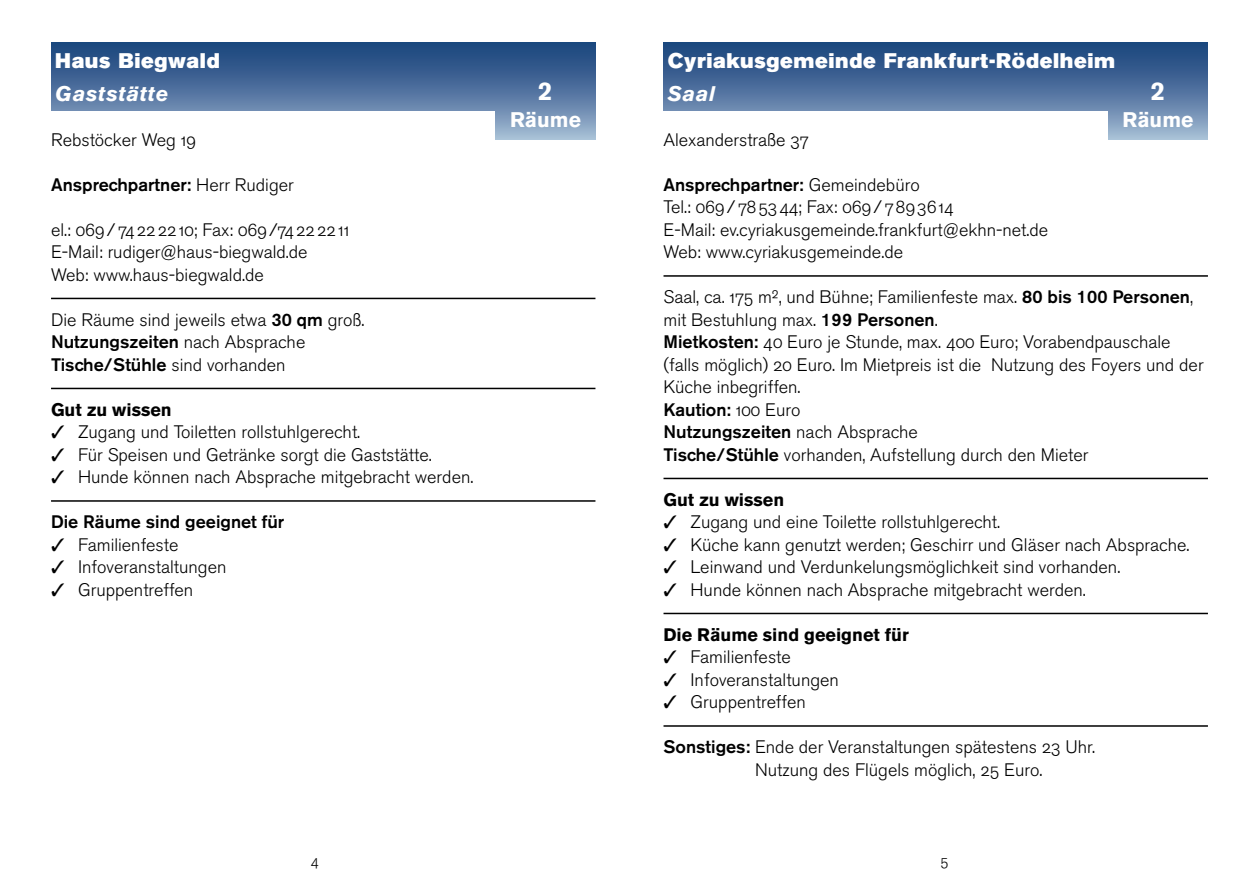
<style>
.page{position:relative;width:1259px;height:893px;background:#fff}
.page>*{position:absolute;margin:0;border:0;box-sizing:border-box;transform-origin:0 0}
.t1{font:700 25.5px "Akzidenz Grotesk BE";color:#fff}
.t2{font:21px "Akzidenz Grotesk BE Super";letter-spacing:.03em;color:#fff}
.t3{font:italic 700 21px "Akzidenz Grotesk BE";letter-spacing:.03em;color:#fff}
.t4{font:700 21px "Akzidenz Grotesk BE";color:#fff}
.t5{font:18px/22.5px "Akzidenz Grotesk BE Light Os F";color:#000}
.t6{font:500 18px/22.5px "Akzidenz Grotesk BE";color:#000}
.t7{font:700 18px "Akzidenz Grotesk BE";color:#000}
.t8{font:15px "Akzidenz Grotesk BE Light Os F";color:#000}
.s1{font-family:"Akzidenz Grotesk BE Light Os F";font-weight:400}
.s2{font-family:"Akzidenz Grotesk BE";font-weight:500}
</style>
<div class="page">
<hr style="left:51px;top:298px;width:544px;height:1px;background:#000">
<hr style="left:51px;top:388px;width:544px;height:1px;background:#000">
<hr style="left:51px;top:500px;width:544px;height:2px;background:#000">
<div style="left:51px;top:43px;width:544px;height:68px;background:linear-gradient(to bottom,#16427a,#6b87af)"></div>
<div style="left:495px;top:81px;width:100px;height:59px;background:linear-gradient(to bottom,#406294,#a7c0d6)"></div>
<hr style="left:663px;top:275px;width:545px;height:2px;background:#000">
<hr style="left:663px;top:478px;width:545px;height:1px;background:#000">
<hr style="left:663px;top:613px;width:545px;height:1px;background:#000">
<hr style="left:663px;top:725px;width:545px;height:2px;background:#000">
<div style="left:663px;top:43px;width:545px;height:68px;background:linear-gradient(to bottom,#16427a,#6b87af)"></div>
<div style="left:1108px;top:81px;width:100px;height:59px;background:linear-gradient(to bottom,#406294,#a7c0d6)"></div>
<p class="t2" style="left:55px;top:48px;width:166px">Haus Biegwald</p>
<p class="t3" style="left:55px;top:81px;width:115px">Gaststätte</p>
<h1 class="t1" style="left:538px;top:77px;width:16px">2</h1>
<p class="t4" style="left:510px;top:108px;width:72px">Räume</p>
<p class="t5" style="left:51px;top:129px;width:146px">Rebstöcker Weg 19</p>
<p class="t6" style="left:51px;top:173px;width:244px">Ansprechpartner: <span class="s1">Herr Rudiger</span></p>
<p class="t5" style="left:51px;top:219px;width:300px">el.: 069/74222210; Fax: 069/74222211<br>E-Mail: rudiger@haus-biegwald.de<br>Web: www.haus-biegwald.de</p>
<p class="t5" style="left:51px;top:309px;width:315px">Die Räume sind jeweils etwa <span class="s2">30 qm</span> groß.</p>
<p class="t6" style="left:51px;top:330px;width:256px">Nutzungszeiten <span class="s1">nach Absprache<br></span>Tische/Stühle <span class="s1">sind vorhanden</span></p>
<p class="t7" style="left:51px;top:399px;width:122px">Gut zu wissen</p>
<p class="t5" style="left:51px;top:421px;width:311px">✓ Zugang und Toiletten rollstuhlgerecht.</p>
<p class="t5" style="left:51px;top:444px;width:382px">✓ Für Speisen und Getränke sorgt die Gaststätte.</p>
<p class="t5" style="left:51px;top:466px;width:424px">✓ Hunde können nach Absprache mitgebracht werden.</p>
<p class="t6" style="left:51px;top:510px;width:235px">Die Räume sind geeignet für</p>
<p class="t5" style="left:51px;top:534px;width:129px">✓ Familienfeste</p>
<p class="t5" style="left:51px;top:556px;width:177px">✓ Infoveranstaltungen</p>
<p class="t5" style="left:51px;top:579px;width:144px">✓ Gruppentreffen</p>
<p class="t2" style="left:668px;top:48px;width:449px">Cyriakusgemeinde Frankfurt-Rödelheim</p>
<p class="t3" style="left:668px;top:81px;width:49px">Saal</p>
<h1 class="t1" style="left:1150px;top:77px;width:16px">2</h1>
<p class="t4" style="left:1122px;top:108px;width:72px">Räume</p>
<p class="t5" style="left:663px;top:129px;width:147px">Alexanderstraße 37</p>
<p class="t6" style="left:663px;top:173px;width:258px">Ansprechpartner: <span class="s1">Gemeindebüro</span></p>
<p class="t5" style="left:663px;top:196px;width:386px">Tel.: 069/785344; Fax: 069/7893614<br>E-Mail: ev.cyriakusgemeinde.frankfurt@ekhn-net.de<br>Web: www.cyriakusgemeinde.de</p>
<p class="t5" style="left:663px;top:286px;width:541px">Saal, ca. 175 m², und Bühne; Familienfeste max. <span class="s2">80 bis 100 Personen</span>, mit Bestuhlung max. <span class="s2">199 Personen</span>.<br><span class="s2">Mietkosten:</span> 40 Euro je Stunde, max. 400 Euro; Vorabendpauschale (falls möglich) 20 Euro. Im Mietpreis ist die Nutzung des Foyers und der Küche inbegriffen.</p>
<p class="t6" style="left:663px;top:398px;width:256px">Kaution: <span class="s1">100 Euro<br></span>Nutzungszeiten <span class="s1">nach Absprache</span></p>
<p class="t5" style="left:663px;top:444px;width:426px"><span class="s2">Tische/Stühle</span> vorhanden, Aufstellung durch den Mieter</p>
<p class="t7" style="left:663px;top:489px;width:122px">Gut zu wissen</p>
<p class="t5" style="left:663px;top:511px;width:338px">✓ Zugang und eine Toilette rollstuhlgerecht.</p>
<p class="t5" style="left:663px;top:534px;width:527px">✓ Küche kann genutzt werden; Geschirr und Gläser nach Absprache.</p>
<p class="t5" style="left:663px;top:556px;width:458px">✓ Leinwand und Verdunkelungsmöglichkeit sind vorhanden.</p>
<p class="t5" style="left:663px;top:579px;width:424px">✓ Hunde können nach Absprache mitgebracht werden.</p>
<p class="t7" style="left:663px;top:624px;width:247px">Die Räume sind geeignet für</p>
<p class="t5" style="left:663px;top:646px;width:129px">✓ Familienfeste</p>
<p class="t5" style="left:663px;top:669px;width:177px">✓ Infoveranstaltungen</p>
<p class="t5" style="left:663px;top:691px;width:144px">✓ Gruppentreffen</p>
<p class="t5" style="left:755px;top:736px;width:342px;text-indent:-91px"><span class="s2">Sonstiges:</span> Ende der Veranstaltungen spätestens 23 Uhr.<br>Nutzung des Flügels möglich, 25 Euro.</p>
<p class="t8" style="left:311px;top:852px;width:9px">4</p>
<p class="t8" style="left:940px;top:852px;width:9px">5</p>
</div>
